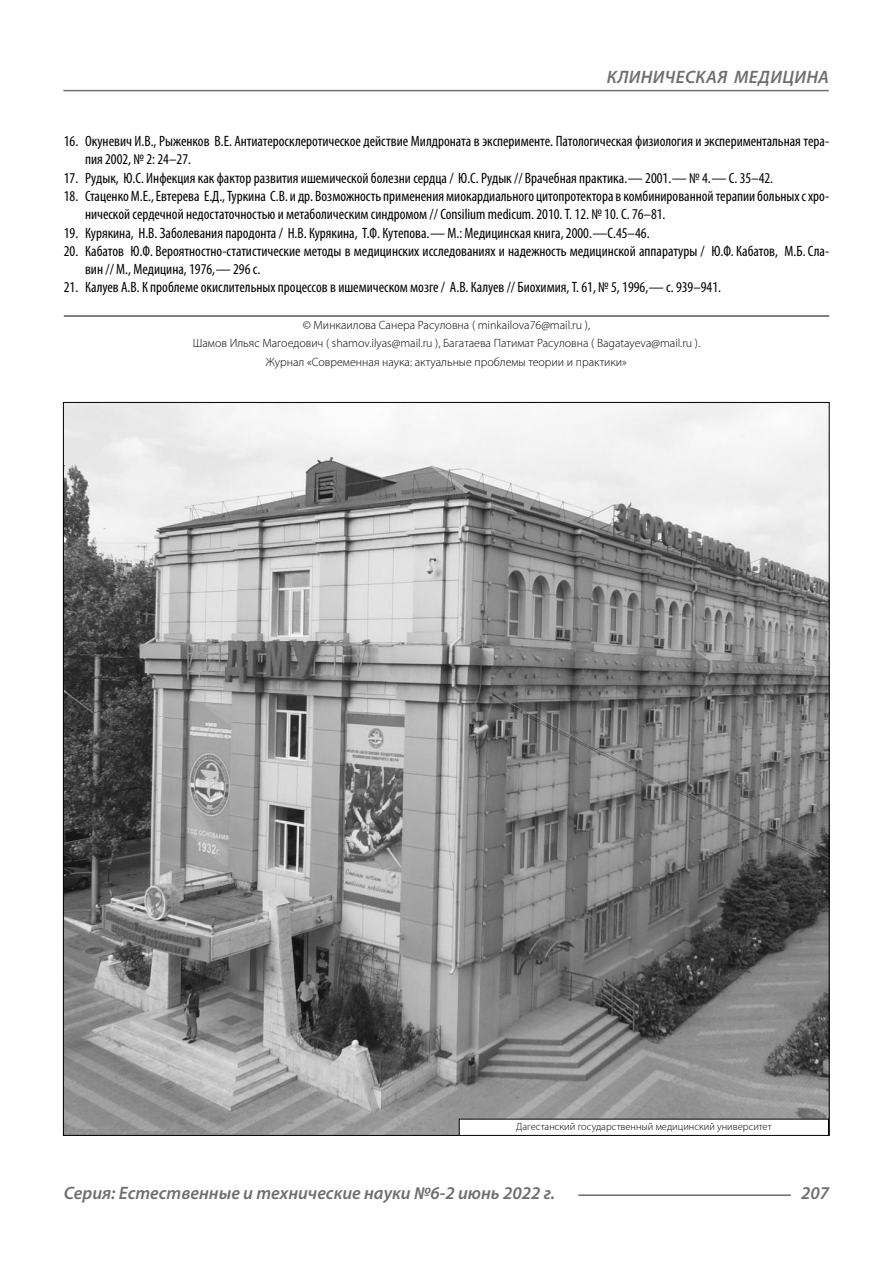
<style>
.page{position:relative;width:893px;height:1263px;background:#fff}
.page>*{position:absolute;margin:0;border:0;box-sizing:border-box;transform-origin:0 0}
.t1{font:italic 600 18px "Myriad Pro";color:#6e6e6e}
.t2{font:condensed 15px/18.3px "Myriad Pro";color:#000}
.Copy{font:300 12px/18.3px "Myriad Pro";color:#000;text-align:center}
.Author-doc{font:300 10.5px "Myriad Pro";color:#000}
</style>
<div class="page">
<hr style="left:64px;top:316px;width:765px;height:1px;background:#000">
<img style="left:65px;top:404px;width:763px;height:730px">
<div style="left:459px;top:1119px;width:369px;height:16px;background:#fff"></div>
<div style="left:459px;top:1119px;width:370px;height:17px;border:1px solid #000"></div>
<hr style="left:578px;top:1194px;width:213px;height:2px;background:#6e6e6e">
<hr style="left:63px;top:90px;width:766px;height:1px;background:#6e6e6e">
<p class="t1" style="left:607px;top:66px;width:23px">Клиническая</p>
<p class="t1" style="left:734px;top:66px;width:13px">медицина</p>
<p class="t2" style="left:85px;top:132px;width:746px;text-indent:-21px">16. Окуневич И.В., Рыженков В.Е. Антиатеросклеротическое действие Mилдроната в эксперименте. Патологическая физиология и экспериментальная тера&shy;пия 2002, № 2: 24–27.</p>
<p class="t2" style="left:64px;top:168px;width:711px">17. Рудык, Ю.С. Инфекция как фактор развития ишемической болезни сердца / Ю.С. Рудык // Врачебная практика.— 2001.— № 4.— С. 35–42.</p>
<p class="t2" style="left:85px;top:187px;width:746px;text-indent:-21px">18. Стаценко М.Е., Евтерева Е.Д., Туркина С.В. и др. Возможность применения миокардиального цитопротектора в комбинированной терапии больных с хро&shy;нической сердечной недостаточностью и метаболическим синдромом // Consilium medicum. 2010. Т. 12. № 10. С. 76–81.</p>
<p class="t2" style="left:64px;top:223px;width:587px">19. Курякина, Н.В. Заболевания пародонта / Н.В. Курякина, Т.Ф. Кутепова.— М.: Медицинская книга, 2000.—С.45–46.</p>
<p class="t2" style="left:85px;top:242px;width:746px;text-indent:-21px">20. Кабатов Ю.Ф. Вероятностно-статистические методы в медицинских исследованиях и надежность медицинской аппаратуры / Ю.Ф. Кабатов, М.Б. Сла&shy;вин // М., Медицина, 1976,— 296 с.</p>
<p class="t2" style="left:64px;top:278px;width:659px">21. Калуев А.В. К проблеме окислительных процессов в ишемическом мозге / А.В. Калуев // Биохимия, Т. 61, № 5, 1996,— с. 939–941.</p>
<p class="Copy" style="left:193px;top:316px;width:509px">© Минкаилова Санера Расуловна ( minkailova76@mail.ru ),<br>Шамов Ильяс Магоедович ( shamov.ilyas@mail.ru ), Багатаева Патимат Расуловна ( Bagatayeva@mail.ru ).<br>Журнал «Современная наука: актуальные проблемы теории и практики»</p>
<p class="Author-doc" style="left:516px;top:1120px;width:257px">Дагестанский государственный медицинский университет</p>
<p class="t1" style="left:64px;top:1182px;width:493px">Серия: Естественные и технические науки №6-2 июнь 2022 г.</p>
<p class="t1" style="left:801px;top:1182px;width:30px">207</p>
</div>
